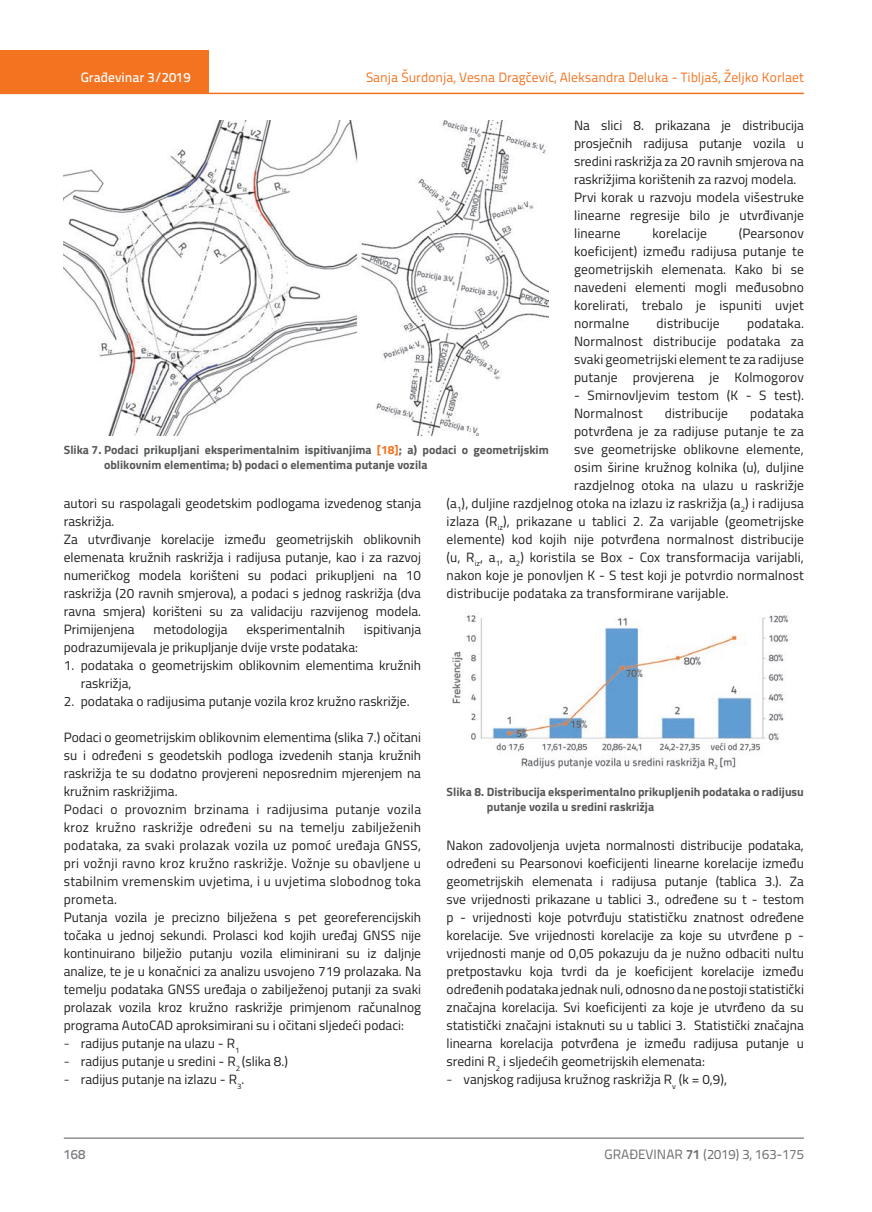
<style>
.page{position:relative;width:872px;height:1212px;background:#fff}
.page>*{position:absolute;margin:0;border:0;box-sizing:border-box;transform-origin:0 0}
.t1{font:13.5px/18px "Titillium";color:#231f20}
.t2{font:13.5px "Titillium Text 22 L";color:#f47321}
.t3{font:13.5px "Titillium Text 22 L";color:#6c6d70}
.t4{font:500 13.5px "Titillium Text 22 L";color:#fff}
.t5{font:500 13.5px "Titillium Text 22 L";color:#787a7d}
.t6{font:700 12px/15px "Titillium";color:#57585a}
.s1{color:#f47321}
.s2{font-family:"Titillium Text 22 L";font-weight:300}
.s3{font-weight:700}
</style>
<div class="page">
<div style="left:0;top:50px;width:208px;height:44px;background:#f47321"></div>
<hr style="left:0;top:93px;width:804px;height:1px;background:#f47321">
<hr style="left:64px;top:1138px;width:740px;height:1px;background:#57585a">
<img style="left:64px;top:120px;width:484px;height:316px">
<img style="left:452px;top:615px;width:337px;height:155px">
<p class="t4" style="left:81px;top:67px;width:111px">Građevinar 3/2019</p>
<p class="t2" style="left:366px;top:68px;width:439px">Sanja Šurdonja, Vesna Dragčević, Aleksandra Deluka - Tibljaš, Željko Korlaet</p>
<p class="t1" style="left:574px;top:115px;width:231px">Na slici 8. prikazana je distribucija prosječnih radijusa putanje vozila u sredini raskrižja za 20 ravnih smjerova na raskrižjima korištenih za razvoj modela.<br>Prvi korak u razvoju modela višestruke linearne regresije bilo je utvrđivanje linearne</p>
<p class="t1" style="left:574px;top:223px;width:231px;text-align:justify;text-indent:165px">(Pearsonov koeficijent) između radijusa putanje te geometrijskih elemenata. Kako bi se navedeni elementi mogli međusobno korelirati, trebalo je ispuniti uvjet normalne</p>
<p class="t1" style="left:652px;top:223px;width:56px">korelacije</p>
<p class="t1" style="left:574px;top:313px;width:231px;text-align:justify;text-indent:173px">podataka.<br>Normalnost distribucije podataka za svaki geometrijski element te za radijuse putanje provjerena je Kolmogorov</p>
<p class="t1" style="left:574px;top:385px;width:231px">- Smirnovljevim testom (K - S test).<br>Normalnost</p>
<p class="t1" style="left:656px;top:313px;width:65px">distribucije</p>
<p class="t1" style="left:665px;top:403px;width:65px">distribucije</p>
<p class="t1" style="left:750px;top:403px;width:55px">podataka</p>
<p class="t1" style="left:574px;top:421px;width:231px">potvrđena je za radijuse putanje te za</p>
<p class="t1" style="left:574px;top:439px;width:231px">sve geometrijske oblikovne elemente,</p>
<p class="t1" style="left:574px;top:457px;width:231px">osim širine kružnog kolnika (u), duljine</p>
<p class="t1" style="left:574px;top:475px;width:231px">razdjelnog otoka na ulazu u raskrižje</p>
<p class="t1" style="left:446px;top:493px;width:359px">(a<sub>1</sub>), duljine razdjelnog otoka na izlazu iz raskrižja (a<sub>2</sub>) i radijusa</p>
<p class="t1" style="left:446px;top:511px;width:359px">izlaza (R<sub>iz</sub>), prikazane u tablici 2. Za varijable (geometrijske</p>
<p class="t1" style="left:446px;top:529px;width:359px">elemente) kod kojih nije potvrđena normalnost distribucije</p>
<p class="t1" style="left:446px;top:547px;width:359px">(u, R<sub>iz</sub>, a<sub>1</sub>, a<sub>2</sub>) koristila se Box - Cox transformacija varijabli,</p>
<p class="t1" style="left:446px;top:565px;width:359px">nakon koje je ponovljen K - S test koji je potvrdio normalnost</p>
<p class="t1" style="left:446px;top:583px;width:283px">distribucije podataka za transformirane varijable.</p>
<p class="t6" style="left:104px;top:441px;width:446px;text-indent:-40px">Slika 7. Podaci prikupljani eksperimentalnim ispitivanjima <span class="s1">[18]</span>; a) podaci o geometrijskim oblikovnim elementima; b) podaci o elementima putanje vozila</p>
<p class="t1" style="left:64px;top:493px;width:359px">autori su raspolagali geodetskim podlogama izvedenog stanja raskrižja.<br>Za utvrđivanje korelacije između geometrijskih oblikovnih elemenata kružnih raskrižja i radijusa putanje, kao i za razvoj numeričkog modela korišteni su podaci prikupljeni na 10 raskrižja (20 ravnih smjerova), a podaci s jednog raskrižja (dva ravna smjera) korišteni su za validaciju razvijenog modela.<br>Primijenjena</p>
<p class="t1" style="left:153px;top:620px;width:76px">metodologija</p>
<p class="t1" style="left:246px;top:620px;width:100px">eksperimentalnih</p>
<p class="t1" style="left:364px;top:620px;width:59px">ispitivanja</p>
<p class="t1" style="left:64px;top:638px;width:296px">podrazumijevala je prikupljanje dvije vrste podataka:</p>
<p class="t1" style="left:81px;top:656px;width:342px;text-indent:-17px">1. podataka o geometrijskim oblikovnim elementima kružnih raskrižja,</p>
<p class="t1" style="left:64px;top:692px;width:347px">2. podataka o radijusima putanje vozila kroz kružno raskrižje.</p>
<p class="t1" style="left:64px;top:728px;width:359px">Podaci o geometrijskim oblikovnim elementima (slika 7.) očitani su i određeni s geodetskih podloga izvedenih stanja kružnih raskrižja te su dodatno provjereni neposrednim mjerenjem na kružnim raskrižjima.<br>Podaci o provoznim brzinama i radijusima putanje vozila kroz kružno raskrižje određeni su na temelju zabilježenih podataka, za svaki prolazak vozila uz pomoć uređaja GNSS, pri vožnji ravno kroz kružno raskrižje. Vožnje su obavljene u stabilnim vremenskim uvjetima, i u uvjetima slobodnog toka prometa.<br>Putanja vozila je precizno bilježena s pet georeferencijskih točaka u jednoj sekundi. Prolasci kod kojih uređaj GNSS nije kontinuirano bilježio putanju vozila eliminirani su iz daljnje analize, te je u konačnici za analizu usvojeno 719 prolazaka. Na temelju podataka GNSS uređaja o zabilježenoj putanji za svaki prolazak vozila kroz kružno raskrižje primjenom računalnog programa AutoCAD aproksimirani su i očitani sljedeći podaci:</p>
<p class="t1" style="left:64px;top:1034px;width:177px"><span class="s2">-</span> radijus putanje na ulazu - R<sub>1</sub></p>
<p class="t1" style="left:64px;top:1052px;width:226px"><span class="s2">-</span> radijus putanje u sredini - R<sub>2</sub> (slika 8.)</p>
<p class="t1" style="left:64px;top:1070px;width:182px"><span class="s2">-</span> radijus putanje na izlazu - R<sub>3</sub>.</p>
<p class="t6" style="left:487px;top:784px;width:318px;text-indent:-40px">Slika 8. Distribucija eksperimentalno prikupljenih podataka o radijusu putanje vozila u sredini raskrižja</p>
<p class="t1" style="left:446px;top:836px;width:359px;text-align:justify">Nakon zadovoljenja uvjeta normalnosti distribucije podataka, određeni su Pearsonovi koeficijenti linearne korelacije između geometrijskih elemenata i radijusa putanje (tablica 3.). Za sve vrijednosti prikazane u tablici 3., određene su t - testom p - vrijednosti koje potvrđuju statističku znatnost određene korelacije. Sve vrijednosti korelacije za koje su utvrđene p - vrijednosti manje od 0,05 pokazuju da je nužno odbaciti nultu pretpostavku koja tvrdi da je koeficijent korelacije između određenih podataka jednak nuli, odnosno da ne postoji statistički značajna korelacija. Svi koeficijenti za koje je utvrđeno da su statistički značajni istaknuti su u tablici 3. Statistički značajna linearna korelacija potvrđena je između radijusa putanje u sredini R<sub>2</sub> i sljedećih geometrijskih elemenata:</p>
<p class="t1" style="left:446px;top:1070px;width:282px"><span class="s2">-</span> vanjskog radijusa kružnog raskrižja R<sub>v</sub> (k = 0,9),</p>
<p class="t5" style="left:64px;top:1144px;width:23px">168</p>
<p class="t3" style="left:604px;top:1144px;width:201px">GRAĐEVINAR <span class="s3">71</span> (2019) 3, 163-175</p>
</div>
